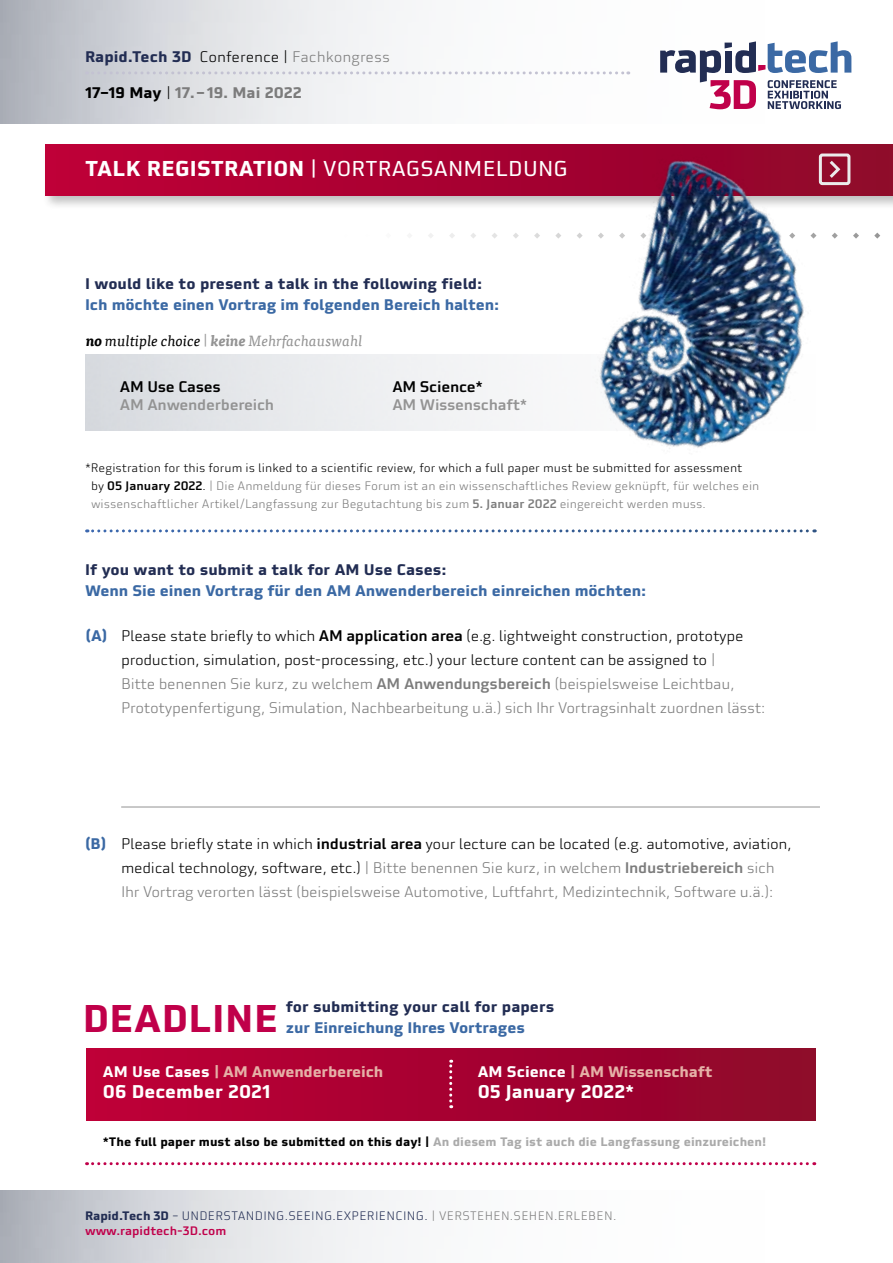
<style>
.page{position:relative;width:893px;height:1263px;background:#fff}
.page>*{position:absolute;margin:0;border:0;box-sizing:border-box;transform-origin:0 0}
.t1{font:700 37.65px "Utility Pro";letter-spacing:.01em;color:#c0004a}
.t2{font:21px "Utility Pro";letter-spacing:.01em;color:#fff}
.t3{font:700 18px "Utility Pro";color:#fff}
.t4{font:300 15px/24px "Utility Pro";letter-spacing:-.02em;color:#7c7c7c}
.t5{font:700 15px "Utility Pro";color:#222d53}
.t6{font:700 15px "Utility Pro";letter-spacing:-.01em;color:#3b69a4}
.t7{font:700 15px "Utility Pro";letter-spacing:-.015em;color:#e5b1a7}
.t8{font:italic 15px "Tisa Mobi Pro";color:#939393}
.t9{font:500 15px "Utility Pro";letter-spacing:-.02em;color:#939393}
.t10{font:700 15px "Utility Pro";color:#7c7c7c}
.t11{font:500 15px "Utility Pro";letter-spacing:-.02em;color:#000}
.t12{font:300 12px/18px "Utility Pro";color:#7c7c7c}
.t13{font:300 12px/15px "Utility Pro";letter-spacing:.03em;color:#222d53}
.t14{font:700 12px "Utility Pro";color:#aaa}
.s1{font-weight:300;color:#000}
.s2{font-weight:300;color:#7c7c7c}
.s3{color:#000}
.s4{font-weight:700}
.s5{font-weight:700;color:#000}
.s6{font-size:13.5px}
.s7{font-weight:500;color:#000}
.s8{font-weight:500}
.s9{color:#fff}
.s10{color:#7c7c7c}
.s11{font-weight:500;color:#c0004a}
</style>
<div class="page">
<svg style="left:660px;top:41px;width:191px;height:68px"></svg>
<svg style="left:87px;top:71px;width:542px;height:3px"></svg>
<div style="left:43px;top:143px;width:850px;height:67px;background:#000;opacity:.25"></div>
<svg style="left:45px;top:145px;width:848px;height:51px;background:#ad0132"></svg>
<hr style="left:121px;top:807px;width:699px;height:1px;background:#939393">
<svg style="left:87px;top:529px;width:728px;height:3px"></svg>
<svg style="left:87px;top:1162px;width:728px;height:3px"></svg>
<div style="left:86px;top:1049px;width:729px;height:71px;background:linear-gradient(to right,#bf0037,#8e072a)"></div>
<svg style="left:449px;top:1060px;width:3px;height:48px"></svg>
<div style="left:819px;top:153px;width:31px;height:32px;border:3px solid #ebebeb;border-radius:2px"></div>
<svg style="left:833px;top:158px;width:9px;height:23px"></svg>
<svg style="left:874px;top:233px;width:6px;height:6px"></svg>
<svg style="left:853px;top:233px;width:6px;height:6px"></svg>
<svg style="left:833px;top:233px;width:5px;height:6px"></svg>
<svg style="left:534px;top:233px;width:6px;height:5px"></svg>
<svg style="left:513px;top:233px;width:6px;height:5px"></svg>
<svg style="left:492px;top:233px;width:5px;height:5px"></svg>
<svg style="left:471px;top:233px;width:5px;height:5px"></svg>
<svg style="left:449px;top:233px;width:6px;height:5px"></svg>
<svg style="left:428px;top:233px;width:5px;height:5px"></svg>
<img style="left:554px;top:143px;width:279px;height:306px">
<p class="t5" style="left:85px;top:47px;width:306px">Rapid.Tech 3D <span class="s1">Conference |</span> <span class="s2">Fachkongress</span></p>
<p class="t10" style="left:85px;top:83px;width:218px"><span class="s3">17–19 May</span> <span class="s1">|</span> 17.–19. Mai 2022</p>
<h2 class="t2" style="left:85px;top:156px;width:484px"><span class="s4">TALK REGISTRATION</span> | VORTRAGSANMELDUNG</h2>
<p class="t5" style="left:85px;top:274px;width:399px">I would like to present a talk in the following field:</p>
<p class="t6" style="left:85px;top:295px;width:416px">Ich möchte einen Vortrag im folgenden Bereich halten:</p>
<p class="t8" style="left:86px;top:330px;width:278px"><span class="s5">no</span> <span class="s3">multiple choice</span> <span class="s6">|</span> <span class="s4">keine</span> Mehrfachauswahl</p>
<p class="t11" style="left:120px;top:377px;width:102px">AM Use Cases</p>
<p class="t9" style="left:120px;top:395px;width:156px">AM Anwenderbereich</p>
<p class="t11" style="left:392px;top:377px;width:92px">AM Science*</p>
<p class="t9" style="left:392px;top:395px;width:137px">AM Wissenschaft*</p>
<p class="t12" style="left:91px;top:459px;width:670px;text-indent:-6px"><span class="s3">*Registration for this forum is linked to a scientific review, for which a full paper must be submitted for assessment<br>by</span> <span class="s7">05 January 2022</span><span class="s3">.</span> | Die Anmeldung für dieses Forum ist an ein wissenschaftliches Review geknüpft, für welches ein wissenschaftlicher Artikel/Langfassung zur Begutachtung bis zum <span class="s8">5. Januar 2022</span> eingereicht werden muss.</p>
<p class="t5" style="left:85px;top:560px;width:363px">If you want to submit a talk for AM Use Cases:</p>
<p class="t6" style="left:85px;top:581px;width:563px">Wenn Sie einen Vortrag für den AM Anwenderbereich einreichen möchten:</p>
<p class="t6" style="left:86px;top:626px;width:24px">(A)</p>
<p class="t4" style="left:121px;top:624px;width:646px"><span class="s3">Please state briefly to which</span> <span class="s7">AM application area</span> <span class="s3">(e.g. lightweight construction, prototype production, simulation, post-processing, etc.) your lecture content can be assigned to</span> |<br>Bitte benennen Sie kurz, zu welchem <span class="s8">AM Anwendungsbereich</span> (beispielsweise Leichtbau, Prototypenfertigung, Simulation, Nachbearbeitung u.ä.) sich Ihr Vortragsinhalt zuordnen lässt:</p>
<p class="t6" style="left:85px;top:833px;width:23px">(B)</p>
<p class="t4" style="left:121px;top:832px;width:672px"><span class="s3">Please briefly state in which</span> <span class="s7">industrial area</span> <span class="s3">your lecture can be located (e.g. automotive, aviation, medical technology, software, etc.)</span> | Bitte benennen Sie kurz, in welchem <span class="s8">Industriebereich</span> sich<br>Ihr Vortrag verorten lässt (beispielsweise Automotive, Luftfahrt, Medizintechnik, Software u.ä.):</p>
<p class="t5" style="left:286px;top:997px;width:270px">for submitting your call for papers</p>
<p class="t6" style="left:286px;top:1018px;width:240px">zur Einreichung Ihres Vortrages</p>
<h1 class="t1" style="left:83px;top:994px;width:197px">DEADLINE</h1>
<p class="t7" style="left:103px;top:1062px;width:282px"><span class="s9">AM Use Cases</span> | AM Anwenderbereich</p>
<p class="t3" style="left:103px;top:1080px;width:169px">06 December 2021</p>
<p class="t7" style="left:478px;top:1062px;width:236px"><span class="s9">AM Science</span> | AM Wissenschaft</p>
<p class="t3" style="left:478px;top:1080px;width:158px">05 January 2022*</p>
<p class="t14" style="left:103px;top:1134px;width:665px"><span class="s3">*The full paper must also be submitted on this day! |</span> An diesem Tag ist auch die Langfassung einzureichen!</p>
<p class="t13" style="left:85px;top:1208px;width:533px"><span class="s4">Rapid.Tech 3D</span> – UNDERSTANDING.SEEING.EXPERIENCING. <span class="s10">| VERSTEHEN.SEHEN.ERLEBEN. </span><span class="s11">www.rapidtech-3D.com</span></p>
</div>
